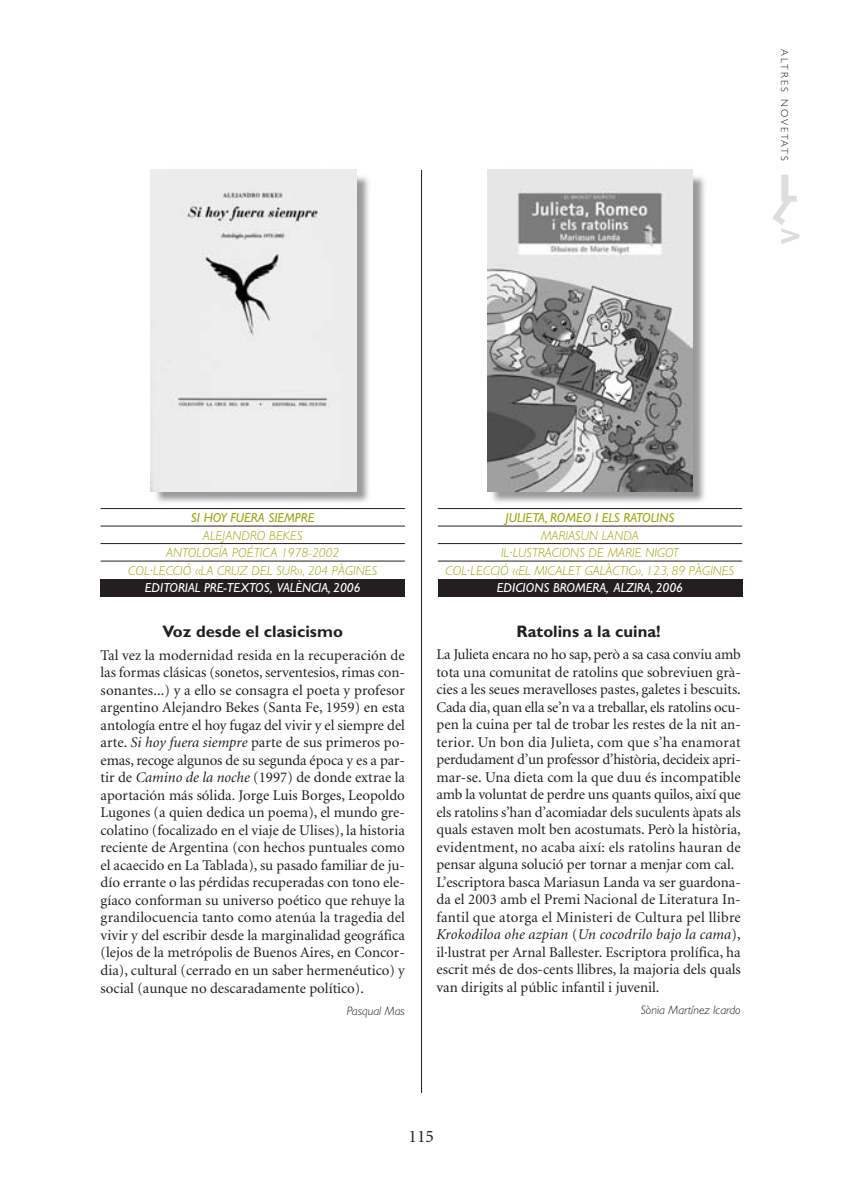
<style>
.page{position:relative;width:844px;height:1191px;background:#fff}
.page>*{position:absolute;margin:0;border:0;box-sizing:border-box;transform-origin:0 0}
.t1{font:17.5px "Minion";color:#231f20}
.t2{font:700 16.62px "Gill Sans";color:#231f20}
.t3{font:14.88px/17.5px "Minion";color:#231f20;text-align:justify}
.t4{font:italic 300 13.12px/17.5px "Gill Sans";color:#9ea615;text-align:center}
.t5{font:italic 13.12px "Gill Sans";color:#fff}
.t6{font:italic 13.12px "Gill Sans";color:#9ea615}
.t7{font:italic 300 12.25px "Gill Sans";color:#231f20}
.t8{font:300 10.15px "Gill Sans";letter-spacing:.2em;color:#231f20}
.s1{font-style:italic}
</style>
<div class="page">
<img style="left:150px;top:169px;width:219px;height:334px">
<div style="left:150px;top:170px;width:206px;height:321px;background:#ececec"></div>
<img style="left:487px;top:169px;width:218px;height:334px">
<img style="left:487px;top:170px;width:205px;height:321px">
<div style="left:101px;top:579px;width:304px;height:17px;background:#231f20"></div>
<hr style="left:101px;top:508px;width:304px;height:1px;background:#231f20">
<hr style="left:101px;top:526px;width:304px;height:1px;background:#231f20">
<hr style="left:101px;top:543px;width:304px;height:1px;background:#231f20">
<hr style="left:101px;top:561px;width:304px;height:1px;background:#231f20">
<div style="left:438px;top:579px;width:304px;height:17px;background:#231f20"></div>
<hr style="left:438px;top:508px;width:304px;height:1px;background:#231f20">
<hr style="left:438px;top:526px;width:304px;height:1px;background:#231f20">
<hr style="left:438px;top:543px;width:304px;height:1px;background:#231f20">
<hr style="left:438px;top:561px;width:304px;height:1px;background:#231f20">
<svg style="left:772px;top:175px;width:27px;height:69px"></svg>
<hr style="left:421px;top:170px;width:1px;height:923px;background:#231f20">
<p class="t8" style="left:788px;top:49px;width:113px;rotate:90deg">ALTRES NOVETATS</p>
<p class="t6" style="left:191px;top:513px;width:125px">SI HOY FUERA SIEMPRE</p>
<p class="t4" style="left:128px;top:528px;width:250px">ALEJANDRO BEKES<br>ANTOLOGÍA POÉTICA 1978-2002<br>COL·LECCIÓ «LA CRUZ DEL SUR», 204 PÀGINES</p>
<p class="t5" style="left:145px;top:583px;width:217px">EDITORIAL PRE-TEXTOS, VALÈNCIA, 2006</p>
<p class="t2" style="left:162px;top:626px;width:182px">Voz desde el clasicismo</p>
<p class="t3" style="left:101px;top:647px;width:306px">Tal vez la modernidad resida en la recuperación de las formas clásicas (sonetos, serventesios, rimas con&shy;sonantes...) y a ello se consagra el poeta y profesor argentino Alejandro Bekes (Santa Fe, 1959) en esta antología entre el hoy fugaz del vivir y el siempre del arte. <span class="s1">Si hoy fuera siempre</span> parte de sus primeros po&shy;emas, recoge algunos de su segunda época y es a par&shy;tir de <span class="s1">Camino de la noche</span> (1997) de donde extrae la aportación más sólida. Jorge Luis Borges, Leopoldo Lugones (a quien dedica un poema), el mundo gre&shy;colatino (focalizado en el viaje de Ulises), la historia reciente de Argentina (con hechos puntuales como el acaecido en La Tablada), su pasado familiar de ju&shy;dío errante o las pérdidas recuperadas con tono ele&shy;gíaco conforman su universo poético que rehuye la grandilocuencia tanto como atenúa la tragedia del vivir y del escribir desde la marginalidad geográfica (lejos de la metrópolis de Buenos Aires, en Concor&shy;dia), cultural (cerrado en un saber hermenéutico) y social (aunque no descaradamente político).</p>
<p class="t7" style="left:346px;top:1006px;width:60px">Pasqual Mas</p>
<p class="t6" style="left:505px;top:513px;width:170px">JULIETA, ROMEO I ELS RATOLINS</p>
<p class="t4" style="left:445px;top:528px;width:290px">MARIASUN LANDA<br>IL·LUSTRACIONS DE MARIE NIGOT<br>COL·LECCIÓ «EL MICALET GALÀCTIC», 123, 89 PÀGINES</p>
<p class="t5" style="left:497px;top:583px;width:188px">EDICIONS BROMERA, ALZIRA, 2006</p>
<p class="t2" style="left:516px;top:625px;width:146px">Ratolins a la cuina!</p>
<p class="t3" style="left:436px;top:647px;width:306px;text-align:left">La Julieta encara no ho sap, però a sa casa conviu amb tota una comunitat de ratolins que sobreviuen grà&shy;cies a les seues meravelloses pastes, galetes i bescuits.<br>Cada dia, quan ella se’n va a treballar, els ratolins ocu&shy;pen la cuina per tal de trobar les restes de la nit an&shy;terior. Un bon dia Julieta, com que s’ha enamorat perdudament d’un professor d’història, decideix apri&shy;mar-se. Una dieta com la que duu és incompatible amb la voluntat de perdre uns quants quilos, així que els ratolins s’han d’acomiadar dels suculents àpats als quals estaven molt ben acostumats. Però la història, evidentment, no acaba així: els ratolins hauran de pensar alguna solució per tornar a menjar com cal.<br>L’escriptora basca Mariasun Landa va ser guardona&shy;da el 2003 amb el Premi Nacional de Literatura In&shy;fantil que atorga el Ministeri de Cultura pel llibre <span class="s1">Krokodiloa ohe azpian</span> (<span class="s1">Un cocodrilo bajo la cama</span>), il·lustrat per Arnal Ballester. Escriptora prolífica, ha escrit més de dos-cents llibres, la majoria dels quals van dirigits al públic infantil i juvenil.</p>
<p class="t7" style="left:640px;top:1006px;width:101px">Sònia Martínez Icardo</p>
<p class="t1" style="left:408px;top:1130px;width:27px">115</p>
</div>
